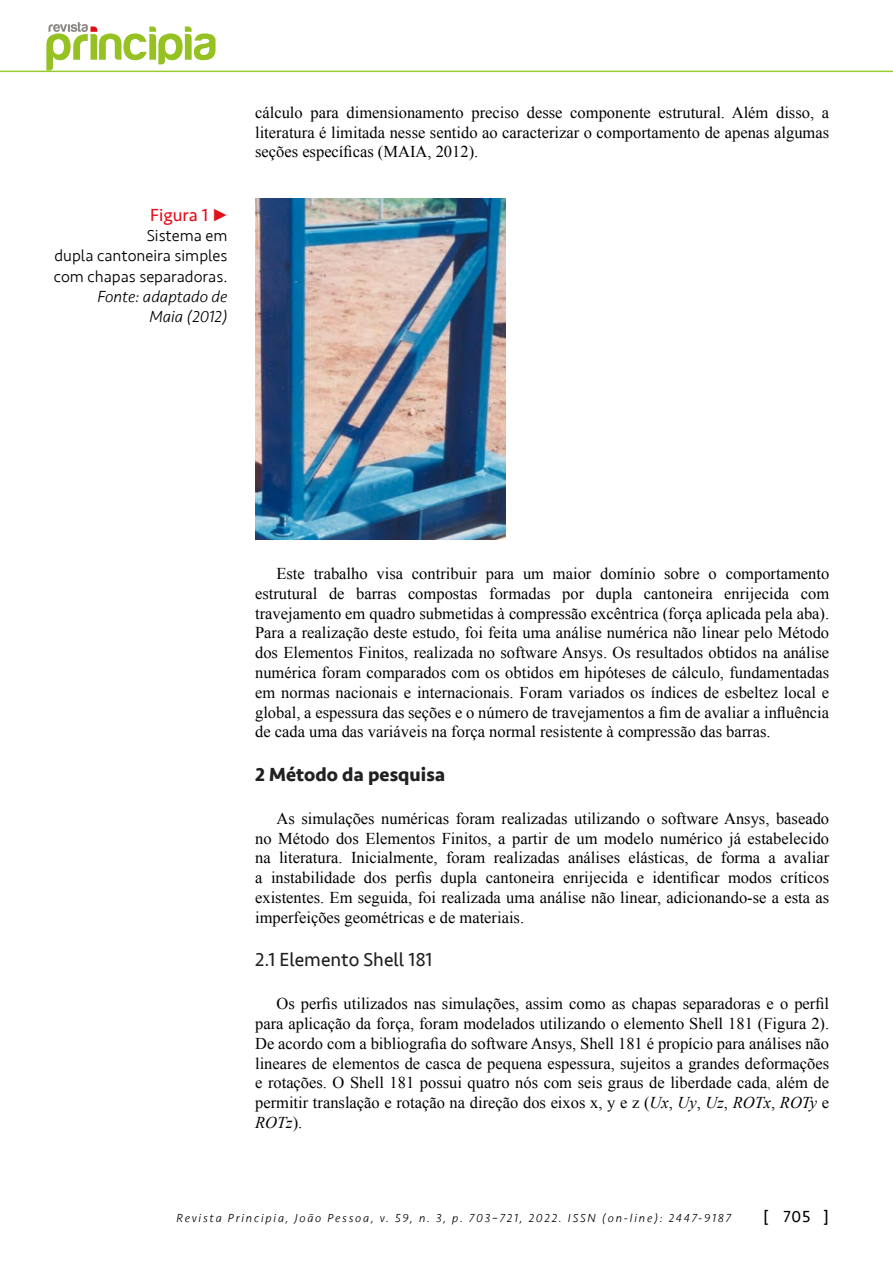
<style>
.page{position:relative;width:893px;height:1263px;background:#fff}
.page>*{position:absolute;margin:0;border:0;box-sizing:border-box;transform-origin:0 0}
.t1{font:19.5px "Seravek";color:#212121}
.t2{font:700 19.5px "Seravek";color:#212121}
.t3{font:18px "Seravek";color:#e2101a}
.t4{font:16.5px/19.8px "Times New Roman";color:#000;text-align:justify}
.t5{font:300 16.5px/20.2px "Seravek";color:#000;text-align:justify}
.t6{font:italic 300 16.5px/20.2px "Seravek";color:#000;text-align:right}
.t7{font:16.5px "Seravek";color:#000}
.t8{font:italic 300 12px "Seravek";letter-spacing:.15em;color:#000}
.s1{font-size:12px}
.s2{font-style:italic}
</style>
<div class="page">
<hr style="left:0;top:71px;width:893px;height:1px;background:#9c3">
<img style="left:255px;top:199px;width:250px;height:340px">
<svg style="left:46px;top:22px;width:170px;height:49px"></svg>
<p class="t3" style="left:150px;top:201px;width:79px">Figura 1 •</p>
<p class="t5" style="left:54px;top:226px;width:175px;text-indent:93px">Sistema em dupla cantoneira simples com chapas separadoras.</p>
<p class="t6" style="left:98px;top:286px;width:131px">Fonte: adaptado de<br>Maia (2012)</p>
<p class="t4" style="left:255px;top:102px;width:576px">cálculo para dimensionamento preciso desse componente estrutural. Além disso, a literatura é limitada nesse sentido ao caracterizar o comportamento de apenas algumas seções específicas (MAIA, 2012).</p>
<p class="t4" style="left:255px;top:563px;width:576px;text-indent:21px">Este trabalho visa contribuir para um maior domínio sobre o comportamento estrutural de barras compostas formadas por dupla cantoneira enrijecida com travejamento em quadro submetidas à compressão excêntrica (força aplicada pela aba).<br>Para a realização deste estudo, foi feita uma análise numérica não linear pelo Método dos Elementos Finitos, realizada no software Ansys. Os resultados obtidos na análise numérica foram comparados com os obtidos em hipóteses de cálculo, fundamentadas em normas nacionais e internacionais. Foram variados os índices de esbeltez local e global, a espessura das seções e o número de travejamentos a fim de avaliar a influência de cada uma das variáveis na força normal resistente à compressão das barras.</p>
<p class="t2" style="left:255px;top:758px;width:192px">2 Método da pesquisa</p>
<p class="t4" style="left:255px;top:808px;width:576px;text-indent:21px">As simulações numéricas foram realizadas utilizando o software Ansys, baseado no Método dos Elementos Finitos, a partir de um modelo numérico já estabelecido na literatura. Inicialmente, foram realizadas análises elásticas, de forma a avaliar a instabilidade dos perfis dupla cantoneira enrijecida e identificar modos críticos existentes. Em seguida, foi realizada uma análise não linear, adicionando-se a esta as imperfeições geométricas e de materiais.</p>
<p class="t1" style="left:255px;top:944px;width:179px">2.1 Elemento Shell 181</p>
<p class="t4" style="left:255px;top:993px;width:576px;text-indent:21px">Os perfis utilizados nas simulações, assim como as chapas separadoras e o perfil para aplicação da força, foram modelados utilizando o elemento Shell 181 (Figura 2).<br>De acordo com a bibliografia do software Ansys, Shell 181 é propício para análises não lineares de elementos de casca de pequena espessura, sujeitos a grandes deformações e rotações. O Shell 181 possui quatro nós com seis graus de liberdade cada<span class="s1">,</span> além de permitir translação e rotação na direção dos eixos x, y e z (<span class="s2">Ux</span>, <span class="s2">Uy</span>, <span class="s2">Uz</span>, <span class="s2">ROTx</span>, <span class="s2">ROTy</span> e <span class="s2">ROTz</span>).</p>
<p class="t8" style="left:176px;top:1211px;width:556px">Revista Principia, João Pessoa, v. 59, n. 3, p. 703–721, 2022. ISSN (on-line): 2447-9187</p>
<p class="t7" style="left:763px;top:1204px;width:68px">[ 705 ]</p>
</div>
